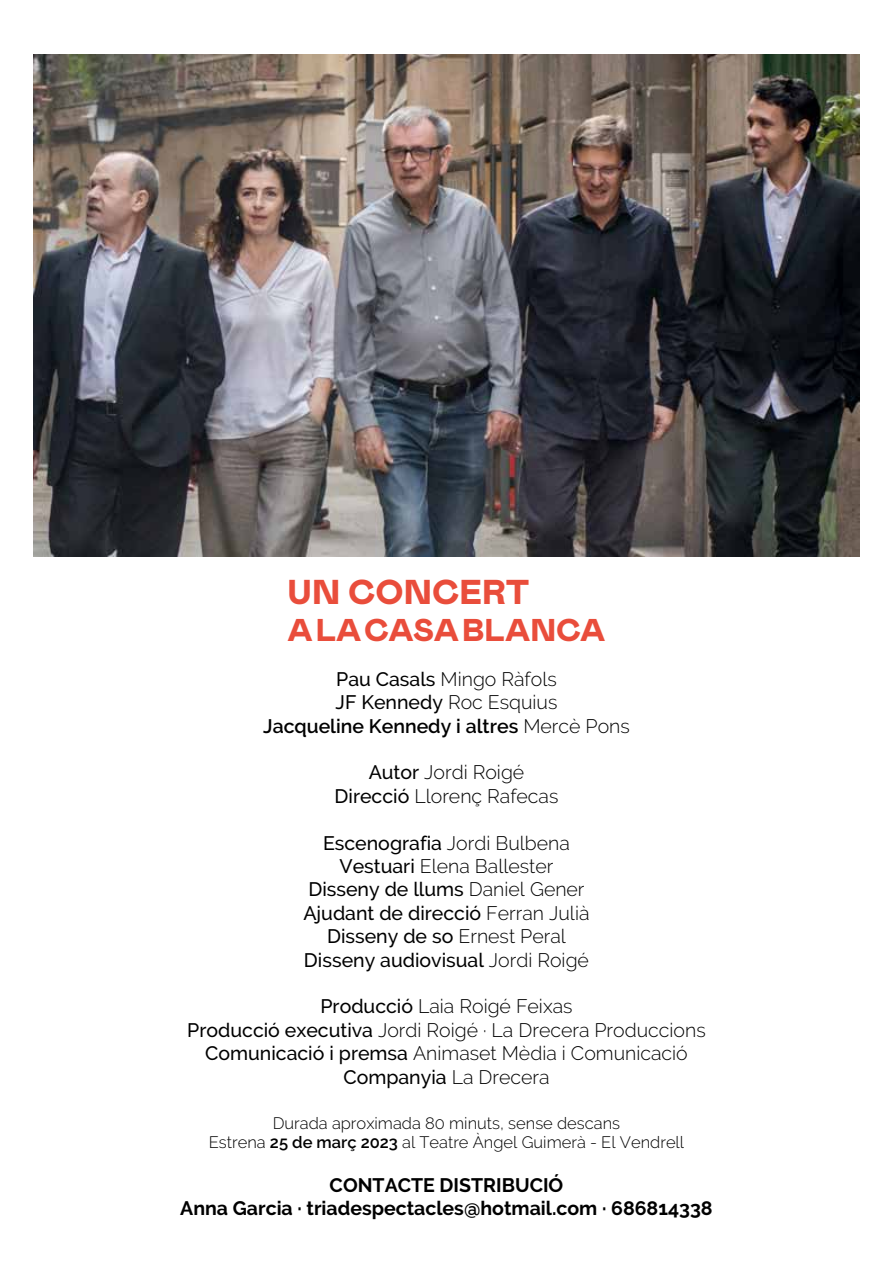
<style>
.page{position:relative;width:893px;height:1263px;background:#fff}
.page>*{position:absolute;margin:0;border:0;box-sizing:border-box;transform-origin:0 0}
.t1{font:900 34.5px "Mabry Pro";color:#e94d3b}
.t2{font:900 31.5px "Mabry Pro";color:#e94d3b}
.t3{font:300 19.5px/23.4px "Raleway";color:#000;text-align:center}
.t4{font:500 19.5px/23.4px "Raleway";color:#000;text-align:center}
.t5{font:700 19.5px/23.4px "Raleway";color:#000;text-align:center}
.t6{font:300 16.5px/19.8px "Raleway";color:#000;text-align:center}
.s1{font-weight:500}
.s2{font-weight:600}
.s3{font-weight:300}
</style>
<div class="page">
<img style="left:33px;top:54px;width:827px;height:503px">
<h1 class="t1" style="left:288px;top:567px;width:243px">UN CONCERT</h1>
<h2 class="t2" style="left:288px;top:607px;width:319px">A LA CASA BLANCA</h2>
<p class="t3" style="left:263px;top:667px;width:368px"><span class="s1">Pau Casals</span> Mingo Ràfols<br><span class="s1">JF Kennedy</span> Roc Esquius<br><span class="s2">Jacqueline Kennedy i altres</span> Mercè Pons</p>
<p class="t3" style="left:335px;top:761px;width:225px"><span class="s1">Autor</span> Jordi Roigé<br><span class="s1">Direcció</span> Llorenç Rafecas</p>
<p class="t4" style="left:303px;top:831px;width:288px">Escenografia <span class="s3">Jordi Bulbena<br></span>Vestuari <span class="s3">Elena Ballester<br></span>Disseny de llums <span class="s3">Daniel Gener<br></span>Ajudant de direcció <span class="s3">Ferran Julià<br></span>Disseny de so <span class="s3">Ernest Peral<br></span>Disseny audiovisual <span class="s3">Jordi Roigé</span></p>
<p class="t3" style="left:187px;top:995px;width:520px"><span class="s1">Producció</span> Laia Roigé Feixas<br><span class="s1">Producció executiva</span> Jordi Roigé · La Drecera Produccions <span class="s1">Comunicació i premsa</span> Animaset Mèdia i Comunicació <span class="s1">Companyia</span> La Drecera</p>
<p class="t6" style="left:209px;top:1113px;width:477px">Durada aproximada 80 minuts, sense descans<br>Estrena <span class="s2">25 de març 2023</span> al Teatre Àngel Guimerà - El Vendrell</p>
<p class="t5" style="left:180px;top:1173px;width:534px">CONTACTE DISTRIBUCIÓ<br>Anna Garcia · triadespectacles@hotmail.com · 686814338</p>
</div>
